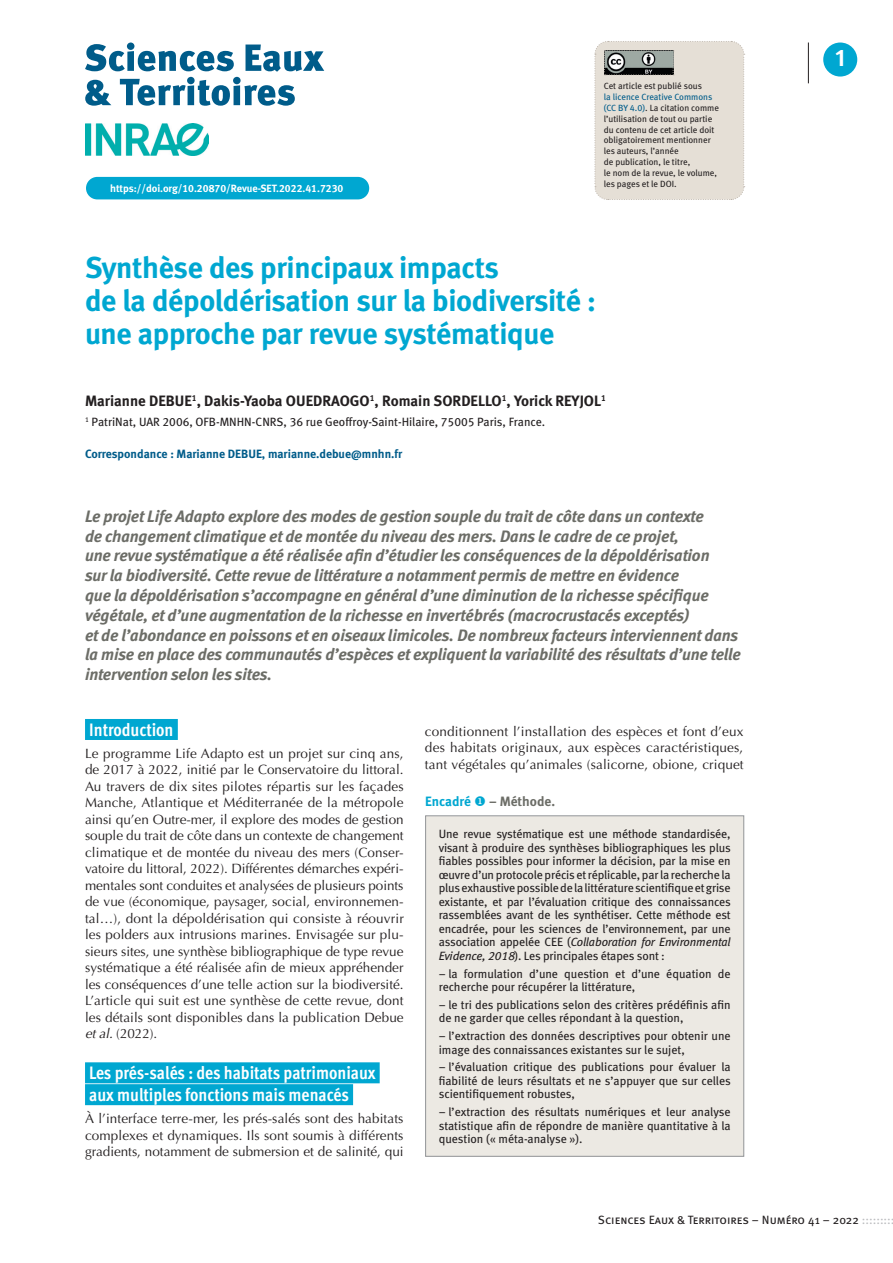
<style>
.page{position:relative;width:893px;height:1263px;background:#fff}
.page>*{position:absolute;margin:0;border:0;box-sizing:border-box;transform-origin:0 0}
.Titre_bleu{font:30px/33px "Meta Bold LF";letter-spacing:-.01em;color:#00a7d1}
.t1{font:24px "Meta Bold Caps Expert";color:#fff}
.H1_bleu{font:700 18px "Meta Cond OT";color:#fff}
.H1_bleu_2e_ligne{font:700 18px "Meta Cond OT";color:#fff}
.Chapeau{font:italic 16.5px/19.8px "Meta Bold LF";letter-spacing:-.005em;color:#6c6d67}
.Auteur{font:15px "Meta Bold LF";color:#231f20}
.Texte_article{font:13.5px/16.5px "Optima";letter-spacing:.005em;color:#231f20;text-align:justify}
.Titre_figure{font:13.5px "Meta Bold LF";color:#6c6d67}
.Texte_encadré{font:12px/13.5px "Meta Book LF";color:#231f20;text-align:justify}
.Affiliation_auteur{font:12px "Meta Book LF";color:#231f20}
.Courriel_auteur_corr{font:12px "Meta Bold LF";color:#005c8a}
.t2{font:12px "Meta Book Caps";color:#231f20}
.t3{font:10.5px "Meta Bold LF";color:#fff}
.t4{font:9px/10.8px "Meta Book LF";color:#231f20}
.s1{color:#005c8a}
.s2{font-style:italic}
.s3{color:#00a7d1}
.s4{color:#bcbdc0}
</style>
<div class="page">
<svg style="left:85px;top:43px;width:239px;height:63px"></svg>
<img style="left:85px;top:123px;width:123px;height:33px">
<div style="left:86px;top:177px;width:283px;height:22px;background:#00a7d1;border-radius:11px"></div>
<svg style="left:594px;top:41px;width:151px;height:159px;background:#dcd7cf"></svg>
<div style="left:823px;top:43px;width:34px;height:34px;background:#00a7d1;border-radius:50%"></div>
<hr style="left:808px;top:43px;width:1px;height:40px;background:#231f20">
<div style="left:85px;top:719px;width:93px;height:21px;background:#00a7d1"></div>
<div style="left:85px;top:1062px;width:295px;height:21px;background:#00a7d1"></div>
<div style="left:85px;top:1084px;width:268px;height:21px;background:#00a7d1"></div>
<div style="left:426px;top:816px;width:318px;height:340px;background:#ece9e3"></div>
<div style="left:425px;top:815px;width:319px;height:342px;border:1px solid #939598"></div>
<p class="t3" style="left:110px;top:182px;width:235px">https://doi.org/10.20870/Revue-SET.2022.41.7230</p>
<p class="t4" style="left:604px;top:81px;width:100px">Cet article est publié sous</p>
<p class="t4" style="left:604px;top:92px;width:117px"><span class="s1">la licence Creative Commons (CC BY 4.0)</span>. La citation comme l’utilisation de tout ou partie du contenu de cet article doit obligatoirement mentionner les auteurs, l’année<br>de publication, le titre,<br>le nom de la revue, le volume, les pages et le DOI.</p>
<p class="Titre_bleu" style="left:85px;top:251px;width:512px">Synthèse des principaux impacts<br>de la dépoldérisation sur la biodiversité : une approche par revue systématique</p>
<p class="Auteur" style="left:85px;top:392px;width:522px">Marianne DEBUE<sup>1</sup>, Dakis-Yaoba OUEDRAOGO<sup>1</sup>, Romain SORDELLO<sup>1</sup>, Yorick REYJOL<sup>1</sup></p>
<p class="Affiliation_auteur" style="left:85px;top:415px;width:462px"><sup>1</sup> PatriNat, UAR 2006, OFB-MNHN-CNRS, 36 rue Geoffroy-Saint-Hilaire, 75005 Paris, France.</p>
<p class="Courriel_auteur_corr" style="left:85px;top:447px;width:319px">Correspondance : Marianne DEBUE, marianne.debue@mnhn.fr</p>
<p class="Chapeau" style="left:85px;top:506px;width:657px">Le projet Life Adapto explore des modes de gestion souple du trait de côte dans un contexte<br>de changement climatique et de montée du niveau des mers. Dans le cadre de ce projet,<br>une revue systématique a été réalisée afin d’étudier les conséquences de la dépoldérisation<br>sur la biodiversité. Cette revue de littérature a notamment permis de mettre en évidence<br>que la dépoldérisation s’accompagne en général d’une diminution de la richesse spécifique végétale, et d’une augmentation de la richesse en invertébrés (macrocrustacés exceptés)<br>et de l’abondance en poissons et en oiseaux limicoles. De nombreux facteurs interviennent dans la mise en place des communautés d’espèces et expliquent la variabilité des résultats d’une telle intervention selon les sites.</p>
<p class="H1_bleu" style="left:89px;top:718px;width:86px">Introduction</p>
<p class="Texte_article" style="left:85px;top:745px;width:320px">Le programme Life Adapto est un projet sur cinq ans, de 2017 à 2022, initié par le Conservatoire du littoral.<br>Au travers de dix sites pilotes répartis sur les façades Manche, Atlantique et Méditerranée de la métropole ainsi qu’en Outre-mer, il explore des modes de gestion souple du trait de côte dans un contexte de changement climatique et de montée du niveau des mers (Conser&shy;vatoire du littoral, 2022). Différentes démarches expéri&shy;mentales sont conduites et analysées de plusieurs points de vue (économique, paysager, social, environnemen&shy;tal…), dont la dépoldérisation qui consiste à réouvrir les polders aux intrusions marines. Envisagée sur plu&shy;sieurs sites, une synthèse bibliographique de type revue systématique a été réalisée afin de mieux appréhender les conséquences d’une telle action sur la biodiversité.<br>L’article qui suit est une synthèse de cette revue, dont les détails sont disponibles dans la publication Debue <span class="s2">et al.</span> (2022).</p>
<p class="H1_bleu" style="left:89px;top:1061px;width:288px">Les prés-salés : des habitats patrimoniaux</p>
<p class="H1_bleu_2e_ligne" style="left:89px;top:1083px;width:261px">aux multiples fonctions mais menacés</p>
<p class="Texte_article" style="left:85px;top:1110px;width:320px">À l’interface terre-mer, les prés-salés sont des habitats complexes et dynamiques. Ils sont soumis à différents gradients, notamment de submersion et de salinité, qui</p>
<p class="Texte_article" style="left:425px;top:723px;width:320px">conditionnent l’installation des espèces et font d’eux des habitats originaux, aux espèces caractéristiques, tant végétales qu’animales (salicorne, obione, criquet</p>
<p class="Titre_figure" style="left:425px;top:794px;width:131px"><span class="s3">Encadré</span> <span class="s3">◆</span> – Méthode.</p>
<p class="Texte_encadré" style="left:439px;top:827px;width:294px">Une revue systématique est une méthode standardisée, visant à produire des synthèses bibliographiques les plus fiables possibles pour informer la décision, par la mise en œuvre d’un protocole précis et réplicable, par la recherche la plus exhaustive possible de la littérature scientifique et grise existante, et par l’évaluation critique des connaissances rassemblées avant de les synthétiser. Cette méthode est encadrée, pour les sciences de l’environnement, par une association appelée CEE (<span class="s2">Collaboration for Environmental Evidence, 2018</span>). Les principales étapes sont :</p>
<p class="Texte_encadré" style="left:439px;top:966px;width:293px">– la formulation d’une question et d’une équation de recherche pour récupérer la littérature,</p>
<p class="Texte_encadré" style="left:439px;top:998px;width:293px">– le tri des publications selon des critères prédéfinis afin de ne garder que celles répondant à la question,</p>
<p class="Texte_encadré" style="left:439px;top:1029px;width:293px">– l’extraction des données descriptives pour obtenir une image des connaissances existantes sur le sujet,</p>
<p class="Texte_encadré" style="left:439px;top:1060px;width:293px">– l’évaluation critique des publications pour évaluer la fiabilité de leurs résultats et ne s’appuyer que sur celles scientifiquement robustes,</p>
<p class="Texte_encadré" style="left:439px;top:1105px;width:293px">– l’extraction des résultats numériques et leur analyse statistique afin de répondre de manière quantitative à la question (« méta-analyse »).</p>
<h2 class="t1" style="left:835px;top:43px;width:11px">1</h2>
<p class="t2" style="left:598px;top:1213px;width:298px">Sciences Eaux &amp; Territoires – Numéro 41 – 2022 <span class="s4">:::::::::</span></p>
</div>
